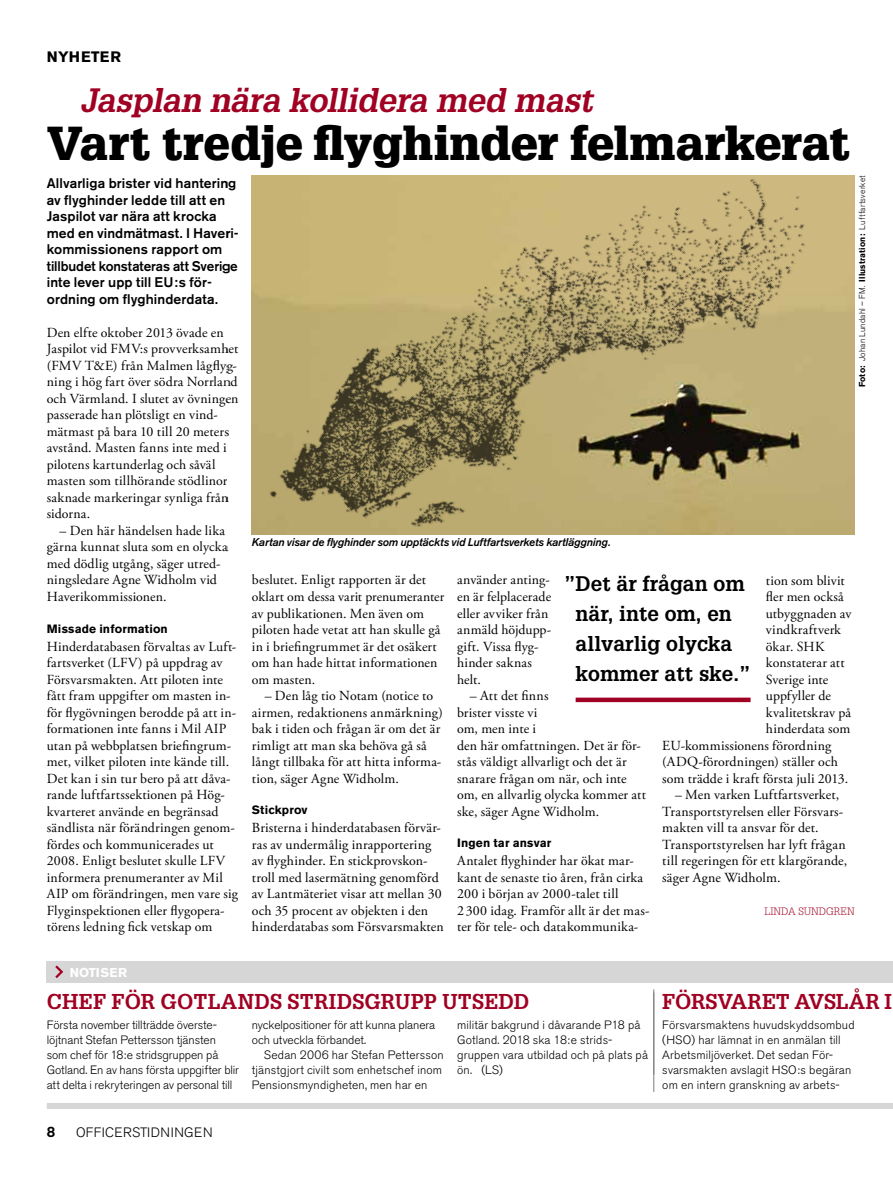
<style>
.page{position:relative;width:893px;height:1191px;background:#fff}
.page>*{position:absolute;margin:0;border:0;box-sizing:border-box;transform-origin:0 0}
.t1{font:900 46.5px "Glypha";color:#000}
.t2{font:italic 700 33px "Glypha";letter-spacing:-.01em;color:#a00022}
.t3{font:700 21px "Glypha";letter-spacing:.005em;color:#a00022}
.t4{font:700 20.7px/30px "Glypha";color:#000;text-align:center}
.t5{font:700 15px "Akzidenz Grotesk BE";letter-spacing:.02em;color:#000}
.t6{font:13.8px/16.5px "Adobe Garamond Pro";letter-spacing:.01em;color:#000}
.t7{font:500 13.8px/16.5px "Akzidenz Grotesk BE";letter-spacing:.01em;color:#000}
.t8{font:300 13.5px "Akzidenz Grotesk BE";letter-spacing:.02em;color:#000}
.t9{font:700 12.75px "Akzidenz Grotesk BE";letter-spacing:.02em;color:#fff}
.t10{font:300 12px/15px "Akzidenz Grotesk BE";letter-spacing:.01em;color:#000}
.t11{font:700 12px "Akzidenz Grotesk BE";letter-spacing:.015em;color:#000}
.t12{font:italic 500 11.25px "Akzidenz Grotesk BE";letter-spacing:-.01em;color:#000}
.t13{font:300 10.5px "Glypha";letter-spacing:.01em;color:#a00022}
.t14{font:300 8.7px "Akzidenz Grotesk BE";letter-spacing:.02em;color:#000}
.s1{font-weight:700}
.s2{font-weight:500;font-size:15px}
.s3{font-weight:500;font-size:15px;color:#fff}
</style>
<div class="page">
<hr style="left:653px;top:989px;width:1px;height:85px;background:#7c7c7c">
<div style="left:47px;top:1103px;width:846px;height:6px;background:#d6d6d6"></div>
<div style="left:47px;top:961px;width:846px;height:21px;background:#d6d6d6"></div>
<svg style="left:55px;top:965px;width:8px;height:13px"></svg>
<hr style="left:653px;top:992px;width:1px;height:99px;background:#7c7c7c">
<img style="left:252px;top:176px;width:603px;height:359px">
<div style="left:576px;top:697px;width:175px;height:5px;background:#a00022"></div>
<p class="t5" style="left:47px;top:48px;width:76px">NYHETER</p>
<h2 class="t2" style="left:80px;top:80px;width:515px">Jasplan nära kollidera med mast</h2>
<h1 class="t1" style="left:47px;top:115px;width:805px">Vart tredje flyghinder felmarkerat</h1>
<p class="t7" style="left:47px;top:175px;width:194px">Allvarliga brister vid hantering av flyghinder ledde till att en<br>Jaspilot var nära att krocka med en vindmätmast. I Haveri&shy;kommissionens rapport om tillbudet konstateras att Sverige inte lever upp till EU:s för&shy;ordning om flyghinderdata.</p>
<p class="t6" style="left:47px;top:325px;width:193px">Den elfte oktober 2013 övade en<br>Jaspilot vid FMV:s provverksamhet (FMV T&amp;E) från Malmen lågflyg&shy;ning i hög fart över södra Norrland och Värmland. I slutet av övningen passerade han plötsligt en vind&shy;mätmast på bara 10 till 20 meters avstånd. Masten fanns inte med i pilotens kartunderlag och såväl masten som tillhörande stödlinor saknade markeringar synliga från sidorna.</p>
<p class="t6" style="left:47px;top:523px;width:182px;text-indent:13px">– Den här händelsen hade lika gärna kunnat sluta som en olycka med dödlig utgång, säger utred&shy;ningsledare Agne Widholm vid<br>Haverikommissionen.</p>
<p class="t11" style="left:47px;top:621px;width:123px">Missade information</p>
<p class="t6" style="left:47px;top:638px;width:193px">Hinderdatabasen förvaltas av Luft&shy;fartsverket (LFV) på uppdrag av Försvarsmakten. Att piloten inte fått fram uppgifter om masten in&shy;för flygövningen berodde på att in&shy;formationen inte fanns i Mil AIP utan på webbplatsen briefingrum&shy;met, vilket piloten inte kände till.<br>Det kan i sin tur bero på att dåva&shy;rande luftfartssektionen på Hög&shy;kvarteret använde en begränsad sändlista när förändringen genom&shy;fördes och kommunicerades ut 2008. Enligt beslutet skulle LFV informera prenumeranter av Mil AIP om förändringen, men vare sig Flyginspektionen eller flygopera&shy;törens ledning fick vetskap om</p>
<p class="t14" style="left:857px;top:387px;width:213px;rotate:-90deg"><span class="s1">Foto:</span> Johan Lundahl – FM. <span class="s1">Illustration:</span> Luftfartsverket</p>
<p class="t12" style="left:252px;top:536px;width:360px">Kartan visar de flyghinder som upptäckts vid Luftfartsverkets kartläggning.</p>
<h3 class="t4" style="left:564px;top:567px;width:188px">”Det är frågan om när, inte om, en allvarlig olycka kommer att ske.”</h3>
<p class="t6" style="left:252px;top:572px;width:194px">beslutet. Enligt rapporten är det oklart om dessa varit prenumeranter av publikationen. Men även om piloten hade vetat att han skulle gå in i briefingrummet är det osäkert om han hade hittat informationen om masten.</p>
<p class="t6" style="left:252px;top:688px;width:193px;text-indent:13px">– Den låg tio Notam (notice to airmen, redaktionens anmärkning) bak i tiden och frågan är om det är rimligt att man ska behöva gå så långt tillbaka för att hitta informa&shy;tion, säger Agne Widholm.</p>
<p class="t11" style="left:252px;top:803px;width:57px">Stickprov</p>
<p class="t6" style="left:252px;top:820px;width:193px">Bristerna i hinderdatabasen förvär&shy;ras av undermålig inrapportering av flyghinder. En stickprovskon&shy;troll med lasermätning genomförd av Lantmäteriet visar att mellan 30 och 35 procent av objekten i den hinderdatabas som Försvarsmakten</p>
<p class="t6" style="left:457px;top:572px;width:96px">använder anting&shy;en är felplacerade eller avviker från anmäld höjdupp&shy;gift. Vissa flyg&shy;hinder saknas helt.</p>
<p class="t6" style="left:457px;top:688px;width:190px;text-indent:13px">– Att det finns<br>brister visste vi<br>om, men inte i<br>den här omfattningen. Det är för&shy;stås väldigt allvarligt och det är snarare frågan om när, och inte om, en allvarlig olycka kommer att ske, säger Agne Widholm.</p>
<p class="t11" style="left:457px;top:836px;width:96px">Ingen tar ansvar</p>
<p class="t6" style="left:457px;top:853px;width:194px">Antalet flyghinder har ökat mar&shy;kant de senaste tio åren, från cirka 200 i början av 2000-talet till<br>2 300 idag. Framför allt är det mas&shy;ter för tele- och datakommunika-</p>
<p class="t6" style="left:766px;top:572px;width:80px">tion som blivit</p>
<p class="t6" style="left:766px;top:589px;width:79px">fler men också</p>
<p class="t6" style="left:766px;top:605px;width:87px">utbyggnaden av</p>
<p class="t6" style="left:766px;top:622px;width:77px">vindkraftverk</p>
<p class="t6" style="left:766px;top:638px;width:60px">ökar. SHK</p>
<p class="t6" style="left:766px;top:655px;width:80px">konstaterar att</p>
<p class="t6" style="left:766px;top:671px;width:64px">Sverige inte</p>
<p class="t6" style="left:766px;top:688px;width:67px">uppfyller de</p>
<p class="t6" style="left:766px;top:704px;width:87px">kvalitetskrav på</p>
<p class="t6" style="left:766px;top:721px;width:86px">hinderdata som</p>
<p class="t6" style="left:662px;top:737px;width:171px">EU-kommissionens förordning</p>
<p class="t6" style="left:662px;top:754px;width:177px">(ADQ-förordningen) ställer och</p>
<p class="t6" style="left:662px;top:770px;width:188px">som trädde i kraft första juli 2013.</p>
<p class="t6" style="left:662px;top:787px;width:187px;text-indent:13px">– Men varken Luftfartsverket,<br>Transportstyrelsen eller Försvars&shy;makten vill ta ansvar för det.<br>Transportstyrelsen har lyft frågan till regeringen för ett klargörande, säger Agne Widholm.</p>
<p class="t13" style="left:764px;top:905px;width:92px">LINDA SUNDGREN</p>
<p class="t9" style="left:70px;top:965px;width:59px">NOTISER</p>
<h3 class="t3" style="left:47px;top:988px;width:484px">CHEF FÖR GOTLANDS STRIDSGRUPP UTSEDD</h3>
<p class="t10" style="left:47px;top:1017px;width:194px">Första november tillträdde överste&shy;löjtnant Stefan Pettersson tjänsten som chef för 18:e stridsgruppen på Gotland. En av hans första uppgifter blir att delta i rekryteringen av personal till</p>
<p class="t10" style="left:252px;top:1017px;width:185px">nyckelpositioner för att kunna planera och utveckla förbandet.</p>
<p class="t10" style="left:457px;top:1017px;width:192px">militär bakgrund i dåvarande P18 på<br>Gotland. 2018 ska 18:e strids&shy;gruppen vara utbildad och på plats på ön. (LS)</p>
<p class="t10" style="left:252px;top:1047px;width:193px;text-indent:12px">Sedan 2006 har Stefan Pettersson tjänstgjort civilt som enhetschef inom<br>Pensionsmyndigheten, men har en</p>
<p class="t8" style="left:47px;top:1124px;width:167px"><span class="s2">8</span><span class="s3">0</span> OFFICERSTIDNINGEN</p>
<h3 class="t3" style="left:662px;top:988px;width:231px">FÖRSVARET AVSLÅR I</h3>
<p class="t10" style="left:662px;top:1017px;width:194px">Försvarsmaktens huvudskyddsombud (HSO) har lämnat in en anmälan till Arbetsmiljöverket. Det sedan För&shy;svarsmakten avslagit HSO:s begäran om en intern granskning av arbets-</p>
</div>
